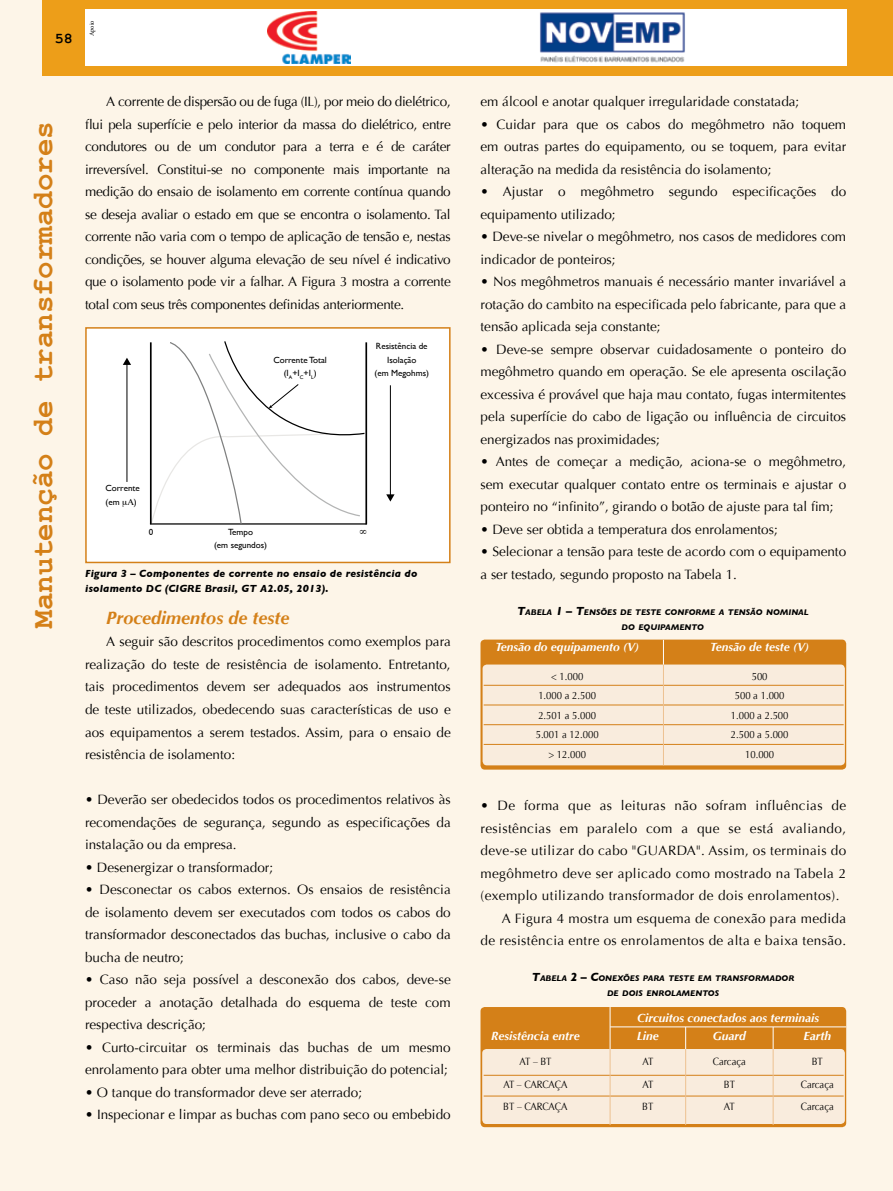
<style>
.page{position:relative;width:893px;height:1191px;background:#fdf5e8}
.page>*{position:absolute;margin:0;border:0;box-sizing:border-box;transform-origin:0 0}
.t1{font:700 30px "Courier New";color:#d48018}
.t2{font:italic 700 18px "Optima";color:#d48018}
.t3{font:700 15px "Courier New";color:#000}
.t4{font:13.5px/22.5px "Optima";color:#000;text-align:justify}
.t5{font:13.5px "Optima";letter-spacing:.03em;color:#000}
.t6{font:italic 700 12px "Optima";color:#fff}
.t7{font:10.5px/19.5px "Optima";color:#000;text-align:center;scale:.91 1}
.t8{font:italic 700 10.5px/15px "Gill Sans";letter-spacing:.02em;color:#000}
.t9{font:9px/13.5px "Gill Sans";color:#000;text-align:center}
.t10{font:italic 700 8.4px/15px "Gill Sans";color:#000;text-align:center}
.t11{font:6.3px "Minion Pro";letter-spacing:-.005em;color:#000}
.s1{font-size:12px}
</style>
<div class="page">
<div style="left:43px;top:0;width:850px;height:76px;background:#ed9e19"></div>
<div style="left:85px;top:9px;width:761px;height:57px;background:#fff"></div>
<img style="left:268px;top:11px;width:82px;height:52px">
<img style="left:540px;top:12px;width:145px;height:51px">
<div style="left:85px;top:327px;width:366px;height:236px;background:#fff;border:2px solid #d48018"></div>
<hr style="left:365px;top:342px;width:2px;height:182px;background:#000">
<hr style="left:127px;top:364px;width:1px;height:118px;background:#000">
<svg style="left:123px;top:358px;width:8px;height:7px"></svg>
<hr style="left:390px;top:385px;width:1px;height:110px;background:#000">
<svg style="left:386px;top:494px;width:9px;height:7px"></svg>
<div style="left:480px;top:639px;width:366px;height:130px;background:#d48018;border-radius:4px"></div>
<div style="left:483px;top:664px;width:362px;height:101px;background:#f9ecdd;border-radius:4px"></div>
<hr style="left:484px;top:685px;width:360px;height:1px;background:#d48018">
<hr style="left:484px;top:704px;width:360px;height:1px;background:#d48018">
<hr style="left:484px;top:724px;width:360px;height:1px;background:#d48018">
<hr style="left:484px;top:744px;width:360px;height:1px;background:#d48018">
<hr style="left:663px;top:664px;width:1px;height:101px;background:#edc191">
<svg style="left:663px;top:640px;width:1px;height:24px"></svg>
<div style="left:480px;top:1007px;width:366px;height:120px;background:#d48018;border-radius:4px"></div>
<div style="left:482px;top:1049px;width:363px;height:75px;background:#f9ecdd;border-radius:4px"></div>
<hr style="left:484px;top:1075px;width:360px;height:1px;background:#d48018">
<hr style="left:484px;top:1095px;width:360px;height:1px;background:#d48018">
<hr style="left:610px;top:1049px;width:1px;height:76px;background:#edc191">
<hr style="left:610px;top:1007px;width:1px;height:42px;background:#fff">
<hr style="left:685px;top:1049px;width:1px;height:76px;background:#edc191">
<svg style="left:685px;top:1027px;width:1px;height:22px"></svg>
<hr style="left:773px;top:1049px;width:1px;height:76px;background:#edc191">
<svg style="left:773px;top:1027px;width:1px;height:22px"></svg>
<hr style="left:610px;top:1026px;width:236px;height:1px;background:#fff">
<svg style="left:150px;top:341px;width:216px;height:184px"></svg>
<p class="t3" style="left:55px;top:29px;width:19px">58</p>
<p class="t11" style="left:88px;top:36px;width:17px;rotate:-90deg">Apoio</p>
<h1 class="t1" style="left:24px;top:628px;width:508px;rotate:-90deg">Manutenção de transformadores</h1>
<p class="t4" style="left:85px;top:90px;width:367px;text-indent:21px">A corrente de dispersão ou de fuga (IL), por meio do dielétrico, flui pela superfície e pelo interior da massa do dielétrico, entre condutores ou de um condutor para a terra e é de caráter irreversível. Constitui-se no componente mais importante na medição do ensaio de isolamento em corrente contínua quando se deseja avaliar o estado em que se encontra o isolamento. Tal corrente não varia com o tempo de aplicação de tensão e, nestas condições, se houver alguma elevação de seu nível é indicativo que o isolamento pode vir a falhar. A Figura 3 mostra a corrente total com seus três componentes definidas anteriormente.</p>
<p class="t9" style="left:106px;top:481px;width:36px;text-align:left">Corrente (em</p>
<p class="t9" style="left:134px;top:495px;width:4px">)</p>
<p class="t9" style="left:149px;top:525px;width:6px">0</p>
<p class="t9" style="left:273px;top:353px;width:55px">Corrente Total (I<sub>A</sub>+I<sub>C</sub>+I<sub>L</sub>)</p>
<p class="t9" style="left:374px;top:339px;width:56px">Resistência de<br>Isolação<br>(em Megohms)</p>
<p class="t9" style="left:214px;top:525px;width:55px">Tempo<br>(em segundos)</p>
<p class="t8" style="left:85px;top:565px;width:334px">Figura 3 – Componentes de corrente no ensaio de resistência do isolamento DC (CIGRE Brasil, GT A2.05, 2013).</p>
<h2 class="t2" style="left:106px;top:607px;width:185px">Procedimentos de teste</h2>
<p class="t4" style="left:85px;top:631px;width:367px;text-indent:21px">A seguir são descritos procedimentos como exemplos para realização do teste de resistência de isolamento. Entretanto, tais procedimentos devem ser adequados aos instrumentos de teste utilizados, obedecendo suas características de uso e aos equipamentos a serem testados. Assim, para o ensaio de resistência de isolamento:</p>
<p class="t4" style="left:85px;top:788px;width:367px">• Deverão ser obedecidos todos os procedimentos relativos às recomendações de segurança, segundo as especificações da instalação ou da empresa.</p>
<p class="t4" style="left:85px;top:856px;width:190px">• Desenergizar o transformador;</p>
<p class="t4" style="left:85px;top:878px;width:367px">• Desconectar os cabos externos. Os ensaios de resistência de isolamento devem ser executados com todos os cabos do transformador desconectados das buchas, inclusive o cabo da bucha de neutro;</p>
<p class="t4" style="left:85px;top:968px;width:367px">• Caso não seja possível a desconexão dos cabos, deve-se proceder a anotação detalhada do esquema de teste com respectiva descrição;</p>
<p class="t4" style="left:85px;top:1036px;width:367px">• Curto-circuitar os terminais das buchas de um mesmo enrolamento para obter uma melhor distribuição do potencial;</p>
<p class="t4" style="left:85px;top:1081px;width:279px">• O tanque do transformador deve ser aterrado;</p>
<p class="t4" style="left:85px;top:1103px;width:367px">• Inspecionar e limpar as buchas com pano seco ou embebido</p>
<p class="t4" style="left:480px;top:90px;width:320px">em álcool e anotar qualquer irregularidade constatada;</p>
<p class="t4" style="left:480px;top:113px;width:367px">• Cuidar para que os cabos do megôhmetro não toquem em outras partes do equipamento, ou se toquem, para evitar alteração na medida da resistência do isolamento;</p>
<p class="t4" style="left:480px;top:180px;width:367px">• Ajustar o megôhmetro segundo especificações do equipamento utilizado;</p>
<p class="t4" style="left:480px;top:225px;width:367px">• Deve-se nivelar o megôhmetro, nos casos de medidores com indicador de ponteiros;</p>
<p class="t4" style="left:480px;top:270px;width:367px">• Nos megôhmetros manuais é necessário manter invariável a rotação do cambito na especificada pelo fabricante, para que a tensão aplicada seja constante;</p>
<p class="t4" style="left:480px;top:338px;width:367px">• Deve-se sempre observar cuidadosamente o ponteiro do megôhmetro quando em operação. Se ele apresenta oscilação excessiva é provável que haja mau contato, fugas intermitentes pela superfície do cabo de ligação ou influência de circuitos energizados nas proximidades;</p>
<p class="t4" style="left:480px;top:450px;width:367px">• Antes de começar a medição, aciona-se o megôhmetro, sem executar qualquer contato entre os terminais e ajustar o ponteiro no “infinito”, girando o botão de ajuste para tal fim;</p>
<p class="t4" style="left:480px;top:518px;width:299px">• Deve ser obtida a temperatura dos enrolamentos;</p>
<p class="t4" style="left:480px;top:540px;width:367px">• Selecionar a tensão para teste de acordo com o equipamento a ser testado, segundo proposto na Tabela 1.</p>
<p class="t10" style="left:517px;top:604px;width:293px"><span class="s1">T</span>ABELA <span class="s1">1 – T</span>ENSÕES DE TESTE CONFORME A TENSÃO NOMINAL<br>DO EQUIPAMENTO</p>
<p class="t6" style="left:495px;top:640px;width:145px">Tensão do equipamento (V)</p>
<p class="t7" style="left:536px;top:666px;width:71px">&lt; 1.000<br>1.000 a 2.500<br>2.501 a 5.000<br>5.001 a 12.000 &gt; 12.000</p>
<p class="t6" style="left:710px;top:640px;width:100px">Tensão de teste (V)</p>
<p class="t7" style="left:731px;top:666px;width:65px">500<br>500 a 1.000<br>1.000 a 2.500<br>2.500 a 5.000<br>10.000</p>
<p class="t5" style="left:480px;top:797px;width:367px">• De forma que as leituras não sofram influências de</p>
<p class="t5" style="left:480px;top:820px;width:367px">resistências em paralelo com a que se está avaliando,</p>
<p class="t5" style="left:480px;top:842px;width:367px">deve-se utilizar do cabo "GUARDA". Assim, os terminais do</p>
<p class="t5" style="left:480px;top:865px;width:367px">megôhmetro deve ser aplicado como mostrado na Tabela 2</p>
<p class="t5" style="left:480px;top:887px;width:360px">(exemplo utilizando transformador de dois enrolamentos).</p>
<p class="t5" style="left:502px;top:910px;width:346px">A Figura 4 mostra um esquema de conexão para medida</p>
<p class="t5" style="left:480px;top:932px;width:367px">de resistência entre os enrolamentos de alta e baixa tensão.</p>
<p class="t10" style="left:532px;top:970px;width:264px"><span class="s1">T</span>ABELA <span class="s1">2 – C</span>ONEXÕES PARA TESTE EM TRANSFORMADOR<br>DE DOIS ENROLAMENTOS</p>
<p class="t6" style="left:491px;top:1028px;width:90px">Resistência entre</p>
<p class="t7" style="left:503px;top:1050px;width:72px;line-height:22.5px">AT – BT<br>AT – CARCAÇA<br>BT – CARCAÇA</p>
<p class="t6" style="left:637px;top:1010px;width:183px">Circuitos conectados aos terminais</p>
<p class="t6" style="left:713px;top:1028px;width:35px">Guard</p>
<p class="t7" style="left:713px;top:1050px;width:38px;line-height:22.5px">Carcaça<br>BT<br>AT</p>
<p class="t6" style="left:803px;top:1028px;width:29px">Earth</p>
<p class="t7" style="left:801px;top:1050px;width:38px;line-height:22.5px">BT<br>Carcaça<br>Carcaça</p>
<p class="t6" style="left:637px;top:1028px;width:24px">Line</p>
<p class="t7" style="left:642px;top:1050px;width:14px;line-height:22.5px;text-align:justify">AT AT BT</p>
</div>
